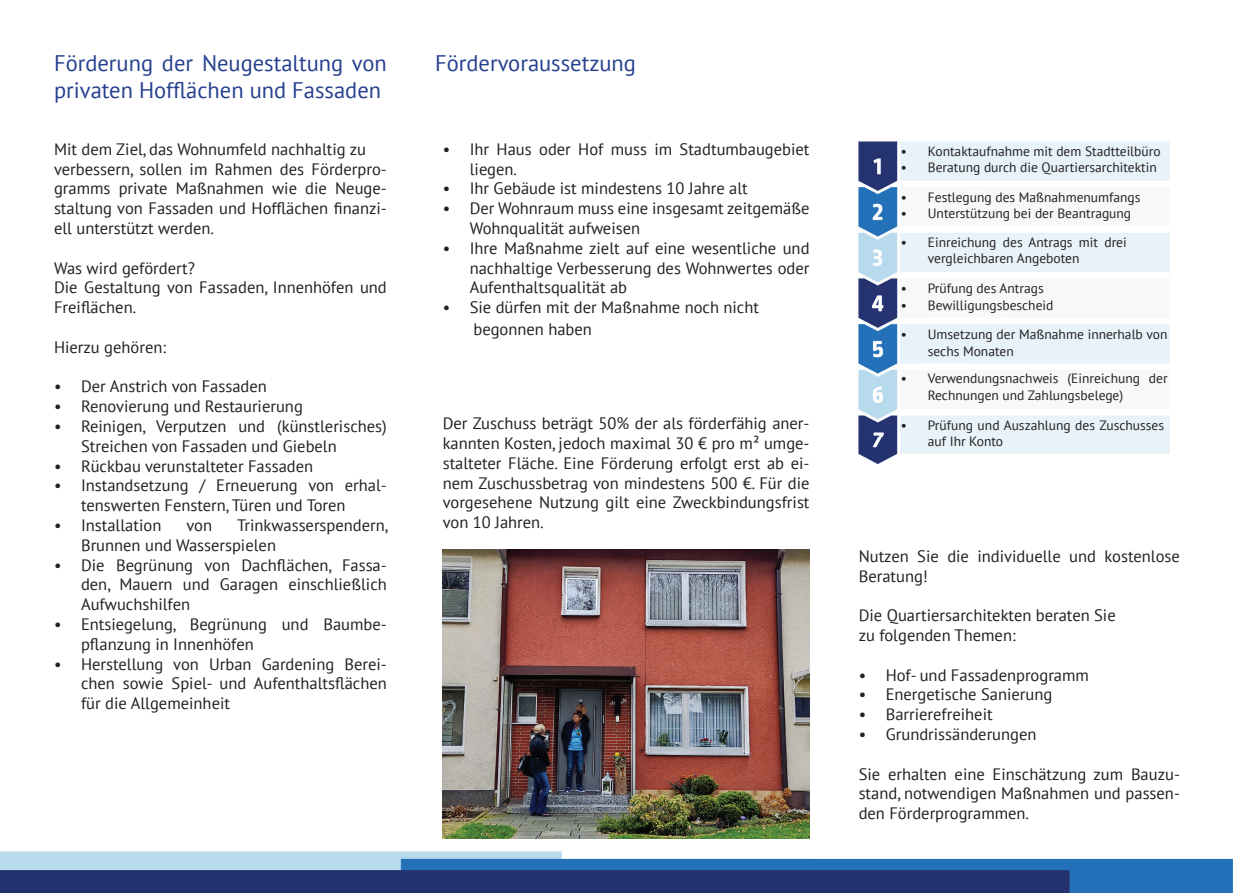
<style>
.page{position:relative;width:1234px;height:893px;background:#fff}
.page>*{position:absolute;margin:0;border:0;box-sizing:border-box;transform-origin:0 0}
.t1{font:22.5px/27px "PT Sans";color:#253f8e}
.t2{font:16.5px/19.8px "PT Sans";color:#231f20}
.t3{font:13.5px/16.2px "PT Sans";color:#231f20}
</style>
<div class="page">
<img style="left:858px;top:141px;width:312px;height:323px">
<img style="left:442px;top:549px;width:367px;height:290px">
<img style="left:0;top:851px;width:1232px;height:42px">
<h1 class="t1" style="left:54px;top:49px;width:334px">Förderung der Neugestaltung von privaten Hofflächen und Fassaden</h1>
<h1 class="t1" style="left:435px;top:49px;width:202px">Fördervoraussetzung</h1>
<p class="t2" style="left:54px;top:139px;width:334px">Mit dem Ziel, das Wohnumfeld nachhaltig zu verbessern, sollen im Rahmen des Förderpro&shy;gramms private Maßnahmen wie die Neuge&shy;staltung von Fassaden und Hofflächen finanzi&shy;ell unterstützt werden.</p>
<p class="t2" style="left:54px;top:258px;width:334px">Was wird gefördert?<br>Die Gestaltung von Fassaden, Innenhöfen und<br>Freiflächen.</p>
<p class="t2" style="left:54px;top:337px;width:113px">Hierzu gehören:</p>
<p class="t2" style="left:54px;top:376px;width:214px">• Der Anstrich von Fassaden</p>
<p class="t2" style="left:54px;top:396px;width:250px">• Renovierung und Restaurierung</p>
<p class="t2" style="left:81px;top:416px;width:307px;text-indent:-27px">• Reinigen, Verputzen und (künstlerisches)<br>Streichen von Fassaden und Giebeln</p>
<p class="t2" style="left:54px;top:456px;width:260px">• Rückbau verunstalteter Fassaden</p>
<p class="t2" style="left:81px;top:475px;width:307px;text-indent:-27px">• Instandsetzung / Erneuerung von erhal&shy;tenswerten Fenstern, Türen und Toren</p>
<p class="t2" style="left:54px;top:515px;width:109px">• Installation</p>
<p class="t2" style="left:186px;top:515px;width:27px">von</p>
<p class="t2" style="left:81px;top:515px;width:308px;text-indent:156px">Trinkwasserspendern,<br>Brunnen und Wasserspielen</p>
<p class="t2" style="left:81px;top:555px;width:307px;text-align:justify;text-indent:-27px">• Die Begrünung von Dachflächen, Fassa&shy;den, Mauern und Garagen einschließlich Aufwuchshilfen</p>
<p class="t2" style="left:81px;top:614px;width:307px;text-indent:-27px">• Entsiegelung, Begrünung und Baumbe&shy;pflanzung in Innenhöfen</p>
<p class="t2" style="left:81px;top:654px;width:307px;text-align:justify;text-indent:-27px">• Herstellung von Urban Gardening Berei&shy;chen sowie Spiel- und Aufenthaltsflächen für die Allgemeinheit</p>
<p class="t2" style="left:469px;top:139px;width:341px;text-indent:-27px">• Ihr Haus oder Hof muss im Stadtumbaugebiet liegen.</p>
<p class="t2" style="left:442px;top:178px;width:306px">• Ihr Gebäude ist mindestens 10 Jahre alt</p>
<p class="t2" style="left:469px;top:198px;width:341px;text-indent:-27px">• Der Wohnraum muss eine insgesamt zeitgemäße<br>Wohnqualität aufweisen</p>
<p class="t2" style="left:469px;top:238px;width:341px;text-align:justify;text-indent:-27px">• Ihre Maßnahme zielt auf eine wesentliche und nachhaltige Verbesserung des Wohnwertes oder Aufenthaltsqualität ab</p>
<p class="t2" style="left:473px;top:296px;width:287px;line-height:21.6px;text-indent:-31px">• Sie dürfen mit der Maßnahme noch nicht begonnen haben</p>
<p class="t2" style="left:442px;top:413px;width:368px;text-align:justify">Der Zuschuss beträgt 50% der als förderfähig aner&shy;kannten Kosten, jedoch maximal 30 € pro m² umge&shy;stalteter Fläche. Eine Förderung erfolgt erst ab ei&shy;nem Zuschussbetrag von mindestens 500 €. Für die vorgesehene Nutzung gilt eine Zweckbindungsfrist von 10 Jahren.</p>
<p class="t3" style="left:900px;top:143px;width:261px">• Kontaktaufnahme mit dem Stadtteilbüro</p>
<p class="t3" style="left:900px;top:159px;width:257px">• Beratung durch die Quartiersarchitektin</p>
<p class="t3" style="left:900px;top:189px;width:241px">• Festlegung des Maßnahmenumfangs</p>
<p class="t3" style="left:900px;top:205px;width:232px">• Unterstützung bei der Beantragung</p>
<p class="t3" style="left:927px;top:234px;width:200px;text-indent:-27px">• Einreichung des Antrags mit drei vergleichbaren Angeboten</p>
<p class="t3" style="left:900px;top:280px;width:144px">• Prüfung des Antrags</p>
<p class="t3" style="left:900px;top:296px;width:154px">• Bewilligungsbescheid</p>
<p class="t3" style="left:927px;top:326px;width:241px;text-indent:-27px">• Umsetzung der Maßnahme innerhalb von sechs Monaten</p>
<p class="t3" style="left:927px;top:370px;width:241px;text-indent:-27px">• Verwendungsnachweis (Einreichung der<br>Rechnungen und Zahlungsbelege)</p>
<p class="t3" style="left:927px;top:416px;width:238px;text-indent:-27px">• Prüfung und Auszahlung des Zuschusses auf Ihr Konto</p>
<p class="t2" style="left:858px;top:546px;width:322px">Nutzen Sie die individuelle und kostenlose<br>Beratung!</p>
<p class="t2" style="left:858px;top:605px;width:258px">Die Quartiersarchitekten beraten Sie zu folgenden Themen:</p>
<p class="t2" style="left:858px;top:664px;width:232px">• Hof- und Fassadenprogramm</p>
<p class="t2" style="left:858px;top:684px;width:195px">• Energetische Sanierung</p>
<p class="t2" style="left:858px;top:704px;width:135px">• Barrierefreiheit</p>
<p class="t2" style="left:858px;top:724px;width:179px">• Grundrissänderungen</p>
<p class="t2" style="left:858px;top:763px;width:323px;text-align:justify">Sie erhalten eine Einschätzung zum Bauzu&shy;stand, notwendigen Maßnahmen und passen&shy;den Förderprogrammen.</p>
</div>
